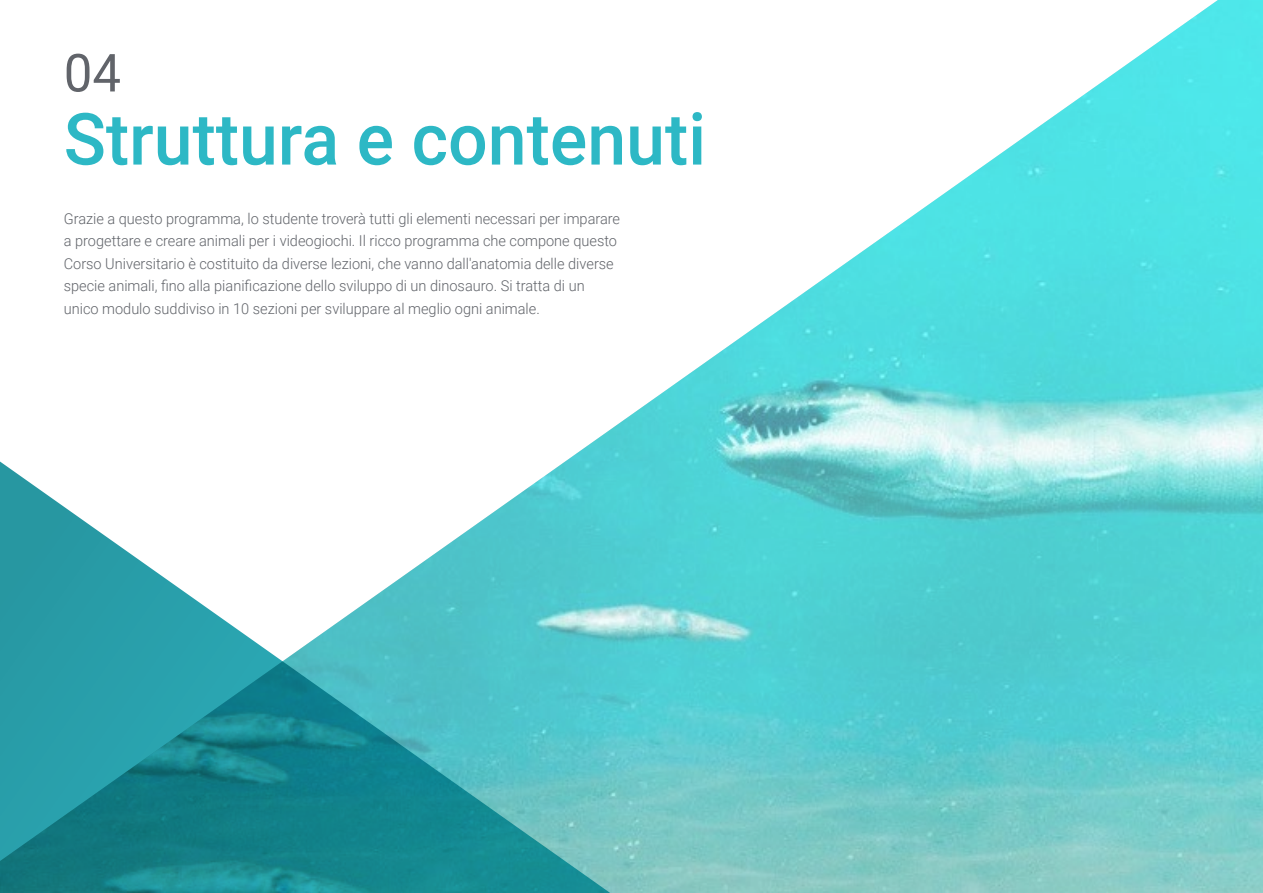
<style>
.page{position:relative;width:1263px;height:893px;background:#fff}
.page>*{position:absolute;margin:0;border:0;box-sizing:border-box;transform-origin:0 0}
.t1{font:500 72px "Roboto";color:#2db8c5}
.t2{font:52.5px "Roboto";color:#61646a}
.t3{font:300 15px/22.5px "Roboto";color:#61646a}
</style>
<div class="page">
<img style="left:587px;top:0;width:676px;height:893px">
<svg style="left:0;top:446px;width:640px;height:447px"></svg>
<h2 class="t2" style="left:64px;top:36px;width:59px">04</h2>
<h1 class="t1" style="left:64px;top:89px;width:644px">Struttura e contenuti</h1>
<p class="t3" style="left:64px;top:207px;width:558px">Grazie a questo programma, lo studente troverà tutti gli elementi necessari per imparare a progettare e creare animali per i videogiochi. Il ricco programma che compone questo Corso Universitario è costituito da diverse lezioni, che vanno dall'anatomia delle diverse specie animali, fino alla pianificazione dello sviluppo di un dinosauro. Si tratta di un unico modulo suddiviso in 10 sezioni per sviluppare al meglio ogni animale.</p>
</div>
